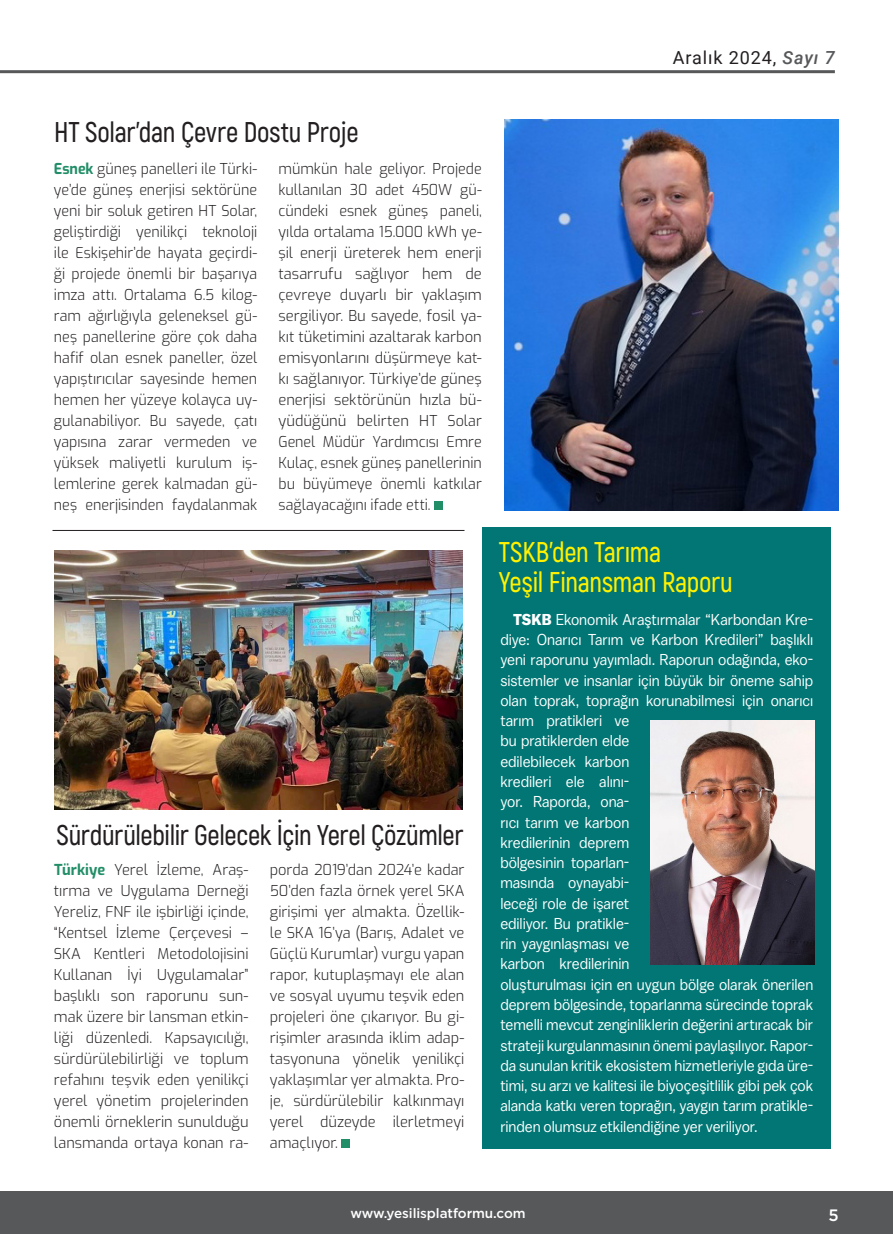
<style>
.page{position:relative;width:893px;height:1234px;background:#fff}
.page>*{position:absolute;margin:0;border:0;box-sizing:border-box;transform-origin:0 0}
.t1{font:600 28.5px "Akrobat";letter-spacing:-.015em;color:#231f20;scale:.95 1}
.t2{font:600 28.5px/30px "Akrobat";letter-spacing:-.01em;color:#fff101;scale:.95 1}
.t3{font:18px "Roboto";letter-spacing:.05em;color:#231f20}
.t4{font:500 16.5px "Gotham";color:#fff}
.t5{font:15.75px/20.2px "Balto";letter-spacing:-.005em;color:#fff;scale:.93 1}
.t6{font:300 15px/21px "Exo";color:#231f20;text-align:justify;scale:.95 1}
.t7{font:300 15px/21px "Exo";color:#231f20;text-align:justify}
.t8{font:500 13.5px "Gotham";letter-spacing:-.005em;color:#fff}
.s1{font-weight:500;font-style:italic;color:#57585a}
.s2{font-weight:700;color:#228e68}
.s3{font-weight:700}
</style>
<div class="page">
<hr style="left:0;top:70px;width:835px;height:3px;background:#57585a">
<div style="left:0;top:1191px;width:893px;height:42px;background:#57585a"></div>
<img style="left:54px;top:550px;width:408px;height:259px">
<div style="left:342px;top:1139px;width:8px;height:8px;background:#228e68"></div>
<div style="left:434px;top:501px;width:9px;height:9px;background:#228e68"></div>
<img style="left:505px;top:119px;width:334px;height:391px">
<div style="left:482px;top:527px;width:348px;height:621px;background:#017674"></div>
<img style="left:651px;top:720px;width:163px;height:244px">
<hr style="left:52px;top:530px;width:412px;height:1px;background:#231f20">
<p class="t3" style="left:673px;top:45px;width:164px">Aralık 2024, <span class="s1">Sayı 7</span></p>
<p class="t1" style="left:54px;top:115px;width:322px">HT Solar’dan Çevre Dostu Proje</p>
<p class="t6" style="left:54px;top:157px;width:216px"><span class="s2">Esnek</span> güneş panelleri ile Türki&shy;ye’de güneş enerjisi sektörüne yeni bir soluk getiren HT Solar, geliştirdiği yenilikçi teknoloji ile Eskişehir’de hayata geçirdi&shy;ği projede önemli bir başarıya imza attı. Ortalama 6.5 kilog&shy;ram ağırlığıyla geleneksel gü&shy;neş panellerine göre çok daha hafif olan esnek paneller, özel yapıştırıcılar sayesinde hemen hemen her yüzeye kolayca uy&shy;gulanabiliyor. Bu sayede, çatı yapısına zarar vermeden ve yüksek maliyetli kurulum iş&shy;lemlerine gerek kalmadan gü&shy;neş enerjisinden faydalanmak</p>
<p class="t6" style="left:278px;top:157px;width:216px">mümkün hale geliyor. Projede kullanılan 30 adet 450W gü&shy;cündeki esnek güneş paneli, yılda ortalama 15.000 kWh ye&shy;şil enerji üreterek hem enerji tasarrufu sağlıyor hem de çevreye duyarlı bir yaklaşım sergiliyor. Bu sayede, fosil ya&shy;kıt tüketimini azaltarak karbon emisyonlarını düşürmeye kat&shy;kı sağlanıyor. Türkiye’de güneş enerjisi sektörünün hızla bü&shy;yüdüğünü belirten HT Solar Genel Müdür Yardımcısı Emre Kulaç, esnek güneş panellerinin bu büyümeye önemli katkılar sağlayacağını ifade etti.</p>
<p class="t1" style="left:57px;top:817px;width:430px">Sürdürülebilir Gelecek İçin Yerel Çözümler</p>
<p class="t7" style="left:54px;top:858px;width:196px"><span class="s2">Türkiye</span> Yerel İzleme, Araş&shy;tırma ve Uygulama Derneği Yereliz, FNF ile işbirliği içinde, “Kentsel İzleme Çerçevesi – SKA Kentleri Metodolojisini Kullanan İyi Uygulamalar” başlıklı son raporunu sun&shy;mak üzere bir lansman etkin&shy;liği düzenledi. Kapsayıcılığı, sürdürülebilirliği ve toplum refahını teşvik eden yenilikçi yerel yönetim projelerinden önemli örneklerin sunulduğu lansmanda ortaya konan ra-</p>
<p class="t7" style="left:270px;top:858px;width:196px">porda 2019’dan 2024’e kadar 50’den fazla örnek yerel SKA girişimi yer almakta. Özellik&shy;le SKA 16’ya (Barış, Adalet ve Güçlü Kurumlar) vurgu yapan rapor, kutuplaşmayı ele alan ve sosyal uyumu teşvik eden projeleri öne çıkarıyor. Bu gi&shy;rişimler arasında iklim adap&shy;tasyonuna yönelik yenilikçi yaklaşımlar yer almakta. Pro&shy;je, sürdürülebilir kalkınmayı yerel düzeyde ilerletmeyi amaçlıyor.</p>
<p class="t2" style="left:499px;top:537px;width:248px">TSKB’den Tarıma<br>Yeşil Finansman Raporu</p>
<p class="t5" style="left:500px;top:608px;width:338px;text-indent:13px"><span class="s3">TSKB</span> Ekonomik Araştırmalar “Karbondan Kre&shy;diye: Onarıcı Tarım ve Karbon Kredileri” başlıklı yeni raporunu yayımladı. Raporun odağında, eko&shy;sistemler ve insanlar için büyük bir öneme sahip olan toprak, toprağın korunabilmesi için onarıcı tarım pratikleri ve<br>bu pratiklerden elde<br>edilebilecek karbon<br>kredileri ele alını-<br>yor. Raporda, ona-<br>rıcı tarım ve karbon<br>kredilerinin deprem<br>bölgesinin toparlan-<br>masında oynayabi-<br>leceği role de işaret<br>ediliyor. Bu pratikle-<br>rin yaygınlaşması ve<br>karbon kredilerinin<br>oluşturulması için en uygun bölge olarak önerilen deprem bölgesinde, toparlanma sürecinde toprak temelli mevcut zenginliklerin değerini artıracak bir strateji kurgulanmasının önemi paylaşılıyor. Rapor&shy;da sunulan kritik ekosistem hizmetleriyle gıda üre&shy;timi, su arzı ve kalitesi ile biyoçeşitlilik gibi pek çok alanda katkı veren toprağın, yaygın tarım pratikle&shy;rinden olumsuz etkilendiğine yer veriliyor.</p>
<p class="t8" style="left:350px;top:1204px;width:177px">www.yesilisplatformu.com</p>
<p class="t4" style="left:828px;top:1203px;width:12px">5</p>
</div>
